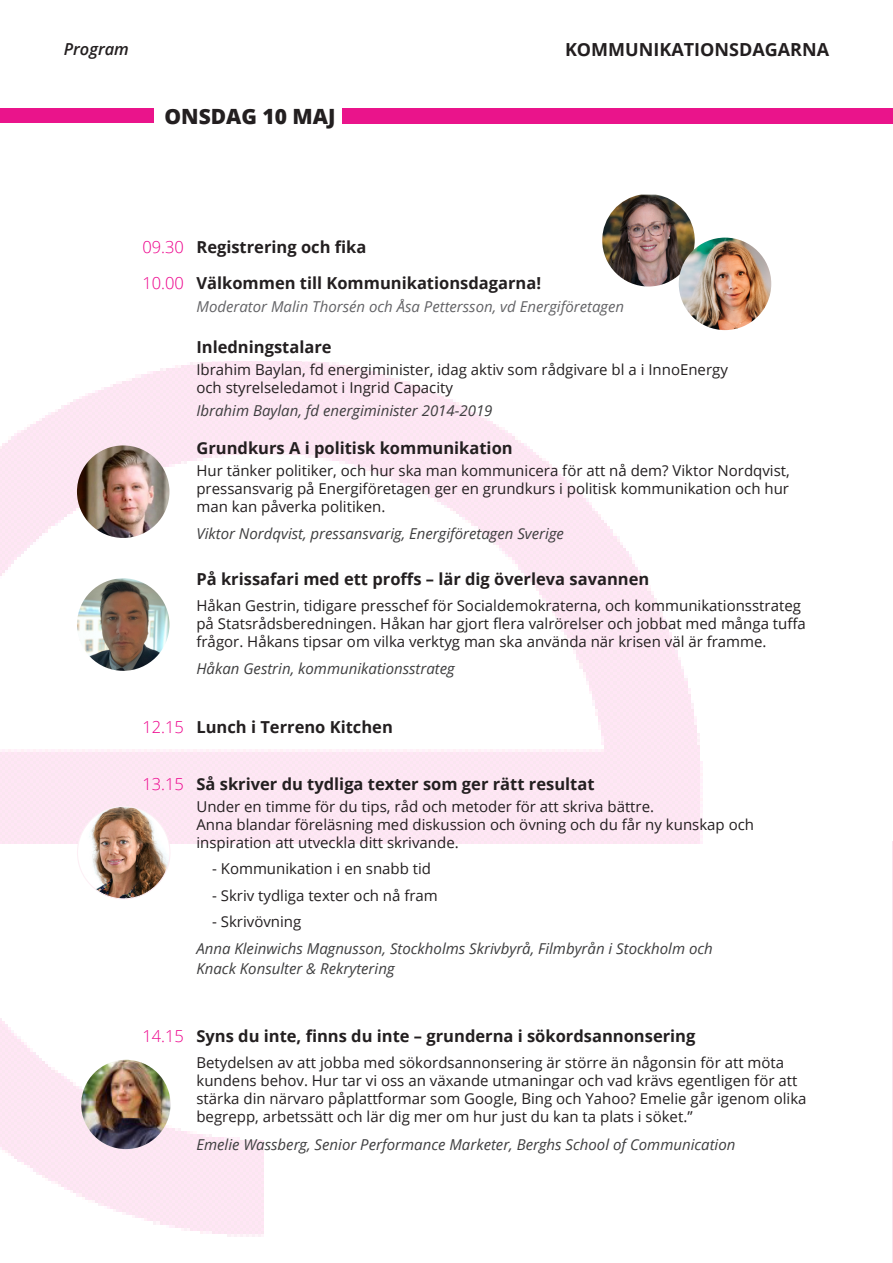
<style>
.page{position:relative;width:893px;height:1263px;background:#fff}
.page>*{position:absolute;margin:0;border:0;box-sizing:border-box;transform-origin:0 0}
.Rubrik_2{font:800 21px "Open Sans";color:#231f20}
.t1{font:700 18px "Open Sans";color:#231f20}
.Rubrik_3{font:700 16.5px "Open Sans";color:#231f20}
.Namn{font:700 16.5px "Open Sans";color:#231f20}
.Energi_2020_bröd{font:700 16.5px "Open Sans";color:#231f20}
.t2{font:italic 600 16.5px "Open Sans";color:#231f20}
.Energi_2020_bröd-2{font:15px/18px "Open Sans";color:#231f20}
.Namn-2{font:italic 15px "Open Sans";color:#3e3e3f}
.Energi_2020_bröd-3{font:italic 15px "Open Sans";color:#3e3e3f}
.Namn-3{font:italic 15px "Open Sans";color:#636366}
.s1{font-weight:300;color:#ed028c}
</style>
<div class="page">
<img style="left:602px;top:195px;width:93px;height:91px">
<div style="left:0;top:108px;width:153px;height:14px;background:#ea148b"></div>
<div style="left:342px;top:109px;width:551px;height:15px;background:#ea148b"></div>
<img style="left:679px;top:238px;width:92px;height:92px;border-radius:46px">
<img style="left:77px;top:806px;width:93px;height:93px;border-radius:46px">
<hr style="left:892px;top:842px;width:1px;height:421px;background:#fbe1ec">
<img style="left:77px;top:445px;width:92px;height:93px;border-radius:46px">
<img style="left:77px;top:578px;width:92px;height:93px;border-radius:46px">
<img style="left:81px;top:1060px;width:90px;height:89px;border-radius:45px">
<p class="t2" style="left:64px;top:38px;width:67px">Program</p>
<p class="t1" style="left:565px;top:37px;width:266px">KOMMUNIKATIONSDAGARNA</p>
<p class="Rubrik_2" style="left:164px;top:100px;width:173px">ONSDAG 10 MAJ</p>
<p class="Rubrik_3" style="left:142px;top:235px;width:226px"><span class="s1">09.30</span> Registrering och fika</p>
<p class="Rubrik_3" style="left:142px;top:272px;width:400px"><span class="s1">10.00</span> Välkommen till Kommunikationsdagarna!</p>
<p class="Namn-3" style="left:196px;top:296px;width:429px">Moderator Malin Thorsén och Åsa Pettersson, vd Energiföretagen</p>
<p class="Rubrik_3" style="left:196px;top:335px;width:137px">Inledningstalare</p>
<p class="Energi_2020_bröd-2" style="left:196px;top:360px;width:533px">Ibrahim Baylan, fd energiminister, idag aktiv som rådgivare bl a i InnoEnergy och styrelseledamot i Ingrid Capacity</p>
<p class="Energi_2020_bröd-3" style="left:196px;top:400px;width:298px">Ibrahim Baylan, fd energiminister 2014-2019</p>
<p class="Rubrik_3" style="left:196px;top:436px;width:318px">Grundkurs A i politisk kommunikation</p>
<p class="Energi_2020_bröd-2" style="left:196px;top:461px;width:595px;text-align:justify">Hur tänker politiker, och hur ska man kommunicera för att nå dem? Viktor Nordqvist, pressansvarig på Energiföretagen ger en grundkurs i politisk kommunikation och hur man kan påverka politiken.</p>
<p class="Energi_2020_bröd-3" style="left:196px;top:523px;width:369px">Viktor Nordqvist, pressansvarig, Energiföretagen Sverige</p>
<p class="Energi_2020_bröd" style="left:196px;top:567px;width:454px">På krissafari med ett proffs – lär dig överleva savannen</p>
<p class="Energi_2020_bröd-2" style="left:196px;top:596px;width:611px">Håkan Gestrin, tidigare presschef för Socialdemokraterna, och kommunikationsstrateg på Statsrådsberedningen. Håkan har gjort flera valrörelser och jobbat med många tuffa frågor. Håkans tipsar om vilka verktyg man ska använda när krisen väl är framme.</p>
<p class="Namn-2" style="left:196px;top:658px;width:260px">Håkan Gestrin, kommunikationsstrateg</p>
<p class="Rubrik_3" style="left:142px;top:715px;width:252px"><span class="s1">12.15</span> Lunch i Terreno Kitchen</p>
<p class="Rubrik_3" style="left:142px;top:772px;width:454px"><span class="s1">13.15</span> Så skriver du tydliga texter som ger rätt resultat</p>
<p class="Energi_2020_bröd-2" style="left:196px;top:797px;width:559px">Under en timme för du tips, råd och metoder för att skriva bättre.<br>Anna blandar föreläsning med diskussion och övning och du får ny kunskap och inspiration att utveckla ditt skrivande.</p>
<p class="Energi_2020_bröd-2" style="left:212px;top:859px;width:221px">- Kommunikation i en snabb tid</p>
<p class="Energi_2020_bröd-2" style="left:212px;top:886px;width:227px">- Skriv tydliga texter och nå fram</p>
<p class="Energi_2020_bröd-2" style="left:212px;top:912px;width:91px">- Skrivövning</p>
<p class="Namn-2" style="left:196px;top:938px;width:518px">Anna Kleinwichs Magnusson, Stockholms Skrivbyrå, Filmbyrån i Stockholm och</p>
<p class="Namn-2" style="left:196px;top:959px;width:200px">Knack Konsulter &amp; Rekrytering</p>
<p class="Namn" style="left:142px;top:1024px;width:554px"><span class="s1">14.15</span> Syns du inte, finns du inte – grunderna i sökordsannonsering</p>
<p class="Energi_2020_bröd-2" style="left:196px;top:1053px;width:612px">Betydelsen av att jobba med sökordsannonsering är större än någonsin för att möta kundens behov. Hur tar vi oss an växande utmaningar och vad krävs egentligen för att stärka din närvaro påplattformar som Google, Bing och Yahoo? Emelie går igenom olika begrepp, arbetssätt och lär dig mer om hur just du kan ta plats i söket.”</p>
<p class="Namn-2" style="left:196px;top:1134px;width:541px">Emelie Wassberg, Senior Performance Marketer, Berghs School of Communication</p>
</div>
